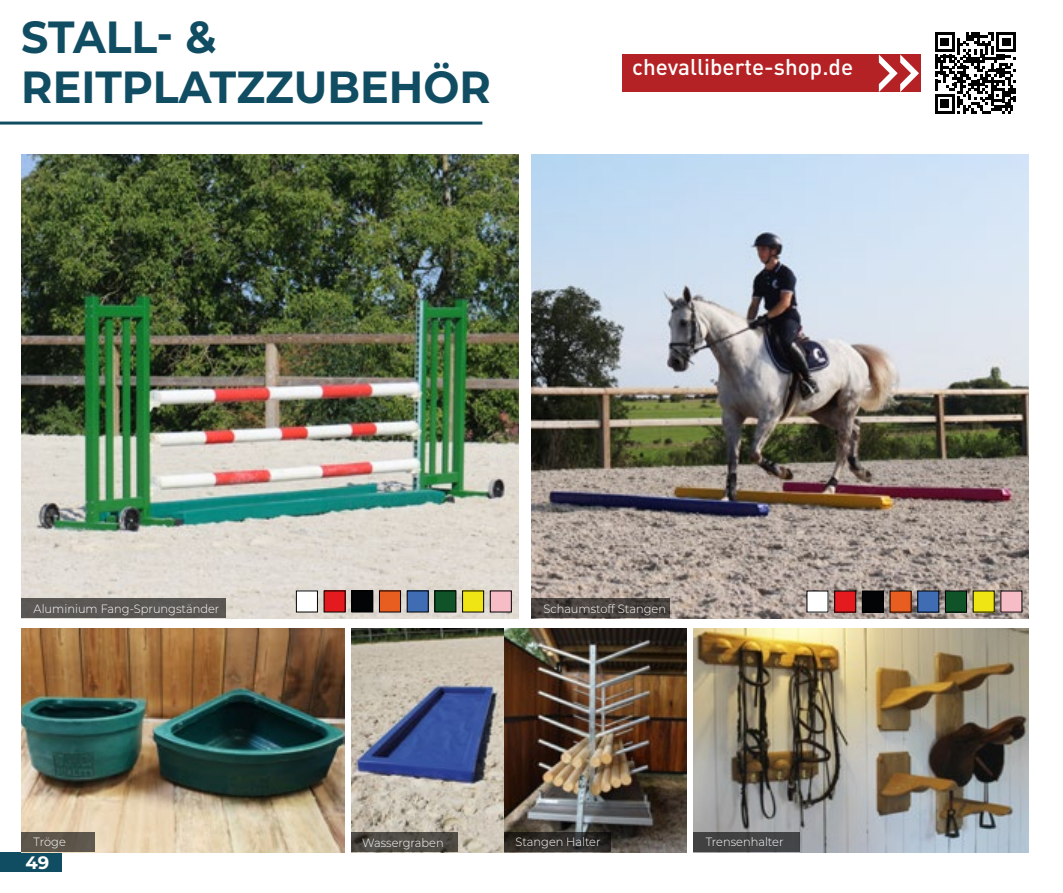
<style>
.page{position:relative;width:1063px;height:893px;background:#fff}
.page>*{position:absolute;margin:0;border:0;box-sizing:border-box;transform-origin:0 0}
.t1{font:700 45px/49.5px "Montserrat";color:#114d62;scale:.95 1}
.t2{font:500 22.5px "DIN";color:#fff}
.t3{font:700 18px "Montserrat";color:#fff}
.t4{font:300 12px "Montserrat";color:#fff;scale:.95 1}
</style>
<div class="page">
<div style="left:0;top:852px;width:62px;height:20px;background:#114d62"></div>
<img style="left:21px;top:633px;width:323px;height:219px">
<img style="left:21px;top:155px;width:498px;height:463px">
<img style="left:531px;top:155px;width:498px;height:463px">
<img style="left:351px;top:629px;width:335px;height:223px">
<img style="left:693px;top:629px;width:336px;height:223px">
<div style="left:622px;top:54px;width:298px;height:38px;background:#b52225"></div>
<svg style="left:879px;top:54px;width:40px;height:38px"></svg>
<svg style="left:935px;top:32px;width:81px;height:81px"></svg>
<div style="left:21px;top:832px;width:73px;height:20px;background:#5e564b"></div>
<div style="left:21px;top:598px;width:205px;height:20px;background:#5a5754"></div>
<svg style="left:531px;top:598px;width:139px;height:20px;background:#47413d"></svg>
<div style="left:693px;top:832px;width:107px;height:20px;background:#424242"></div>
<svg style="left:504px;top:832px;width:107px;height:20px;background:#2d2a26"></svg>
<svg style="left:351px;top:832px;width:107px;height:20px;background:#4c4942"></svg>
<div style="left:296px;top:591px;width:21px;height:21px;background:#fff"></div>
<div style="left:296px;top:591px;width:22px;height:21px;border:1px solid #000"></div>
<div style="left:324px;top:591px;width:21px;height:21px;background:#e41b1e"></div>
<div style="left:352px;top:591px;width:21px;height:21px;background:#030405"></div>
<div style="left:351px;top:591px;width:22px;height:21px;border:1px solid #000"></div>
<div style="left:379px;top:591px;width:22px;height:21px;background:#e85d20"></div>
<div style="left:379px;top:591px;width:22px;height:21px;border:1px solid #000"></div>
<div style="left:407px;top:591px;width:21px;height:21px;background:#3f6cb3"></div>
<div style="left:407px;top:591px;width:22px;height:21px;border:1px solid #000"></div>
<div style="left:435px;top:591px;width:21px;height:21px;background:#115329"></div>
<div style="left:434px;top:591px;width:22px;height:21px;border:1px solid #000"></div>
<div style="left:490px;top:591px;width:21px;height:21px;background:#f7bdc7"></div>
<div style="left:490px;top:591px;width:22px;height:21px;border:1px solid #000"></div>
<div style="left:463px;top:591px;width:21px;height:21px;background:#f0e514"></div>
<div style="left:462px;top:591px;width:22px;height:21px;border:1px solid #000"></div>
<div style="left:807px;top:591px;width:21px;height:21px;background:#fff"></div>
<div style="left:835px;top:591px;width:21px;height:21px;background:#e41b1e"></div>
<div style="left:834px;top:591px;width:22px;height:21px;border:1px solid #000"></div>
<div style="left:862px;top:591px;width:21px;height:21px;background:#030405"></div>
<div style="left:862px;top:591px;width:22px;height:21px;border:1px solid #000"></div>
<div style="left:890px;top:591px;width:21px;height:21px;background:#e85d20"></div>
<div style="left:918px;top:591px;width:21px;height:21px;background:#3f6cb3"></div>
<div style="left:917px;top:591px;width:22px;height:21px;border:1px solid #000"></div>
<div style="left:945px;top:591px;width:22px;height:21px;background:#115329"></div>
<div style="left:945px;top:591px;width:22px;height:21px;border:1px solid #000"></div>
<div style="left:1001px;top:591px;width:21px;height:21px;background:#f7bdc7"></div>
<div style="left:973px;top:591px;width:21px;height:21px;background:#f0e514"></div>
<img style="left:21px;top:629px;width:323px;height:4px">
<hr style="left:0;top:122px;width:482px;height:3px;background:#114d62">
<h1 class="t1" style="left:21px;top:10px;width:496px">STALL- &amp;<br>REITPLATZZUBEHÖR</h1>
<h2 class="t2" style="left:632px;top:52px;width:222px">chevalliberte-shop.de</h2>
<p class="t4" style="left:34px;top:600px;width:197px">Aluminium Fang-Sprungständer</p>
<p class="t4" style="left:543px;top:600px;width:130px">Schaumstoff Stangen</p>
<p class="t4" style="left:34px;top:834px;width:35px">Tröge</p>
<h3 class="t3" style="left:26px;top:849px;width:25px">49</h3>
<p class="t4" style="left:362px;top:834px;width:87px">Wassergraben</p>
<p class="t4" style="left:515px;top:834px;width:91px">Stangen Halter</p>
<p class="t4" style="left:706px;top:834px;width:83px">Trensenhalter</p>
</div>
